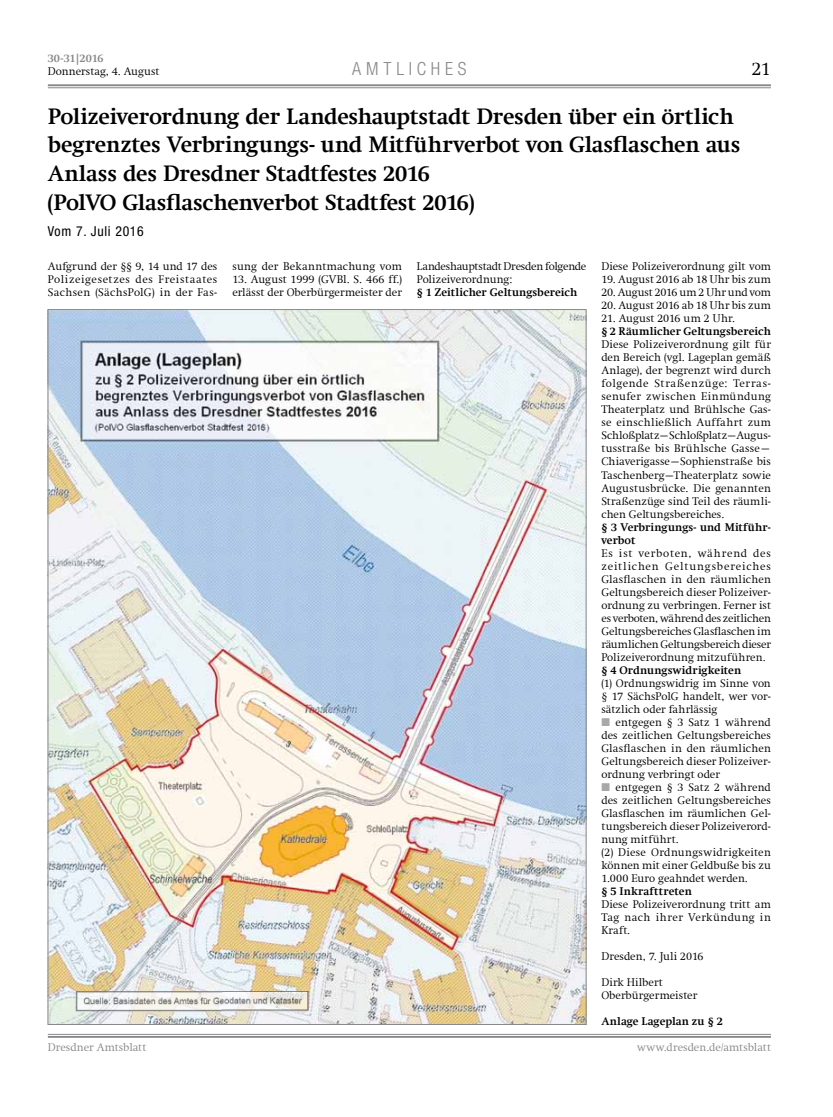
<style>
.page{position:relative;width:833px;height:1117px;background:#fff}
.page>*{position:absolute;margin:0;border:0;box-sizing:border-box;transform-origin:0 0}
.t1{font:700 22.5px/28.8px "Swift Com";letter-spacing:-.01em;color:#000}
.t2{font:300 18.75px "Swift Com";color:#000}
.t3{font:300 condensed 18.12px "Helvetica Neue";color:#87888a}
.t4{font:condensed 13.75px "Helvetica Neue";letter-spacing:.05em;color:#000}
.t5{font:300 11.25px/13px "Swift Com";letter-spacing:.005em;color:#000;text-align:justify}
.t6{font:700 11.25px/13px "Swift Com";letter-spacing:.005em;color:#000}
.t7{font:300 11.25px/13px "Swift Com";letter-spacing:-.015em;color:#000}
.t8{font:300 11.25px "Swift Com";letter-spacing:.005em;color:#87888a}
.t9{font:300 11.25px "Swift Com";letter-spacing:-.025em;color:#000}
.t10{font:700 11.25px "Swift Com";letter-spacing:-.01em;color:#87888a}
.s1{color:#a7a8aa}
</style>
<div class="page">
<hr style="left:48px;top:87px;width:723px;height:1px;background:#87888a">
<hr style="left:48px;top:84px;width:723px;height:2px;background:#87888a">
<hr style="left:48px;top:1033px;width:723px;height:1px;background:#87888a">
<hr style="left:48px;top:1035px;width:723px;height:2px;background:#87888a">
<img style="left:50px;top:311px;width:534px;height:711px">
<img style="left:76px;top:991px;width:232px;height:20px">
<p class="t10" style="left:48px;top:52px;width:57px">30-31|2016</p>
<p class="t5" style="left:48px;top:65px;width:113px">Donnerstag, 4. August</p>
<h3 class="t3" style="left:352px;top:58px;width:28px">A MTL</h3>
<h3 class="t3" style="left:409px;top:58px;width:59px">ICHES</h3>
<h2 class="t2" style="left:751px;top:58px;width:21px">21</h2>
<h1 class="t1" style="left:48px;top:101px;width:694px">Polizeiverordnung der Landeshauptstadt Dresden über ein örtlich begrenztes Verbringungs- und Mitführverbot von Glasflaschen aus Anlass des Dresdner Stadtfestes 2016<br>(PolVO Glasflaschenverbot Stadtfest 2016)</h1>
<p class="t4" style="left:48px;top:223px;width:97px">Vom 7. Juli 2016</p>
<p class="t5" style="left:48px;top:260px;width:171px">Aufgrund der §§ 9, 14 und 17 des Polizeigesetzes des Freistaates Sachsen (SächsPolG) in der Fas-</p>
<p class="t5" style="left:232px;top:260px;width:171px">sung der Bekanntmachung vom</p>
<p class="t5" style="left:232px;top:273px;width:171px">13. August 1999 (GVBl. S. 466 ff.) erlässt der Oberbürgermeister der</p>
<p class="t7" style="left:417px;top:260px;width:171px">Landeshauptstadt Dresden folgende<br>Polizeiverordnung:</p>
<p class="t6" style="left:417px;top:286px;width:162px">§ 1 Zeitlicher Geltungsbereich</p>
<p class="t5" style="left:601px;top:260px;width:171px">Diese Polizeiverordnung gilt vom</p>
<p class="t5" style="left:601px;top:273px;width:171px">19. August 2016 ab 18 Uhr bis zum</p>
<p class="t9" style="left:601px;top:286px;width:171px">20. August 2016 um 2 Uhr und vom</p>
<p class="t5" style="left:601px;top:299px;width:171px">20. August 2016 ab 18 Uhr bis zum</p>
<p class="t5" style="left:601px;top:312px;width:135px">21. August 2016 um 2 Uhr.</p>
<p class="t6" style="left:601px;top:325px;width:171px">§ 2 Räumlicher Geltungsbereich</p>
<p class="t5" style="left:601px;top:338px;width:171px">Diese Polizeiverordnung gilt für den Bereich (vgl. Lageplan gemäß Anlage), der begrenzt wird durch folgende Straßenzüge: Terras&shy;senufer zwischen Einmündung Theaterplatz und Brühlsche Gas&shy;se einschließlich Auffahrt zum Schloßplatz–Schloßplatz–Augus&shy;tusstraße bis Brühlsche Gasse– Chiaverigasse–Sophienstraße bis Taschenberg–Theaterplatz sowie Augustusbrücke. Die genannten Straßenzüge sind Teil des räumli&shy;chen Geltungsbereiches.</p>
<p class="t6" style="left:601px;top:520px;width:171px">§ 3 Verbringungs- und Mitführ&shy;verbot</p>
<p class="t5" style="left:601px;top:546px;width:171px">Es ist verboten, während des zeitlichen Geltungsbereiches Glasflaschen in den räumlichen Geltungsbereich dieser Polizeiver&shy;ordnung zu verbringen. Ferner ist es verboten, während des zeitlichen Geltungsbereiches Glasflaschen im räumlichen Geltungsbereich dieser Polizeiverordnung mitzuführen.</p>
<p class="t6" style="left:601px;top:663px;width:141px">§ 4 Ordnungswidrigkeiten</p>
<p class="t5" style="left:601px;top:676px;width:171px">(1) Ordnungswidrig im Sinne von § 17 SächsPolG handelt, wer vor&shy;sätzlich oder fahrlässig</p>
<p class="t5" style="left:601px;top:715px;width:171px"><span class="s1">■</span> entgegen § 3 Satz 1 während des zeitlichen Geltungsbereiches Glasflaschen in den räumlichen Geltungsbereich dieser Polizeiver&shy;ordnung verbringt oder</p>
<p class="t5" style="left:601px;top:780px;width:171px;text-align:left"><span class="s1">■</span> entgegen § 3 Satz 2 während des zeitlichen Geltungsbereiches<br>Glasflaschen im räumlichen Gel&shy;tungsbereich dieser Polizeiverord&shy;nung mitführt.<br>(2) Diese Ordnungswidrigkeiten können mit einer Geldbuße bis zu<br>1.000 Euro geahndet werden.</p>
<p class="t6" style="left:601px;top:884px;width:92px">§ 5 Inkrafttreten</p>
<p class="t5" style="left:601px;top:897px;width:171px">Diese Polizeiverordnung tritt am Tag nach ihrer Verkündung in Kraft.</p>
<p class="t5" style="left:601px;top:949px;width:104px">Dresden, 7. Juli 2016</p>
<p class="t5" style="left:601px;top:975px;width:97px">Dirk Hilbert<br>Oberbürgermeister</p>
<p class="t6" style="left:601px;top:1014px;width:123px">Anlage Lageplan zu § 2</p>
<p class="t8" style="left:48px;top:1040px;width:100px">Dresdner Amtsblatt</p>
<p class="t8" style="left:637px;top:1040px;width:135px">www.dresden.de/amtsblatt</p>
</div>
